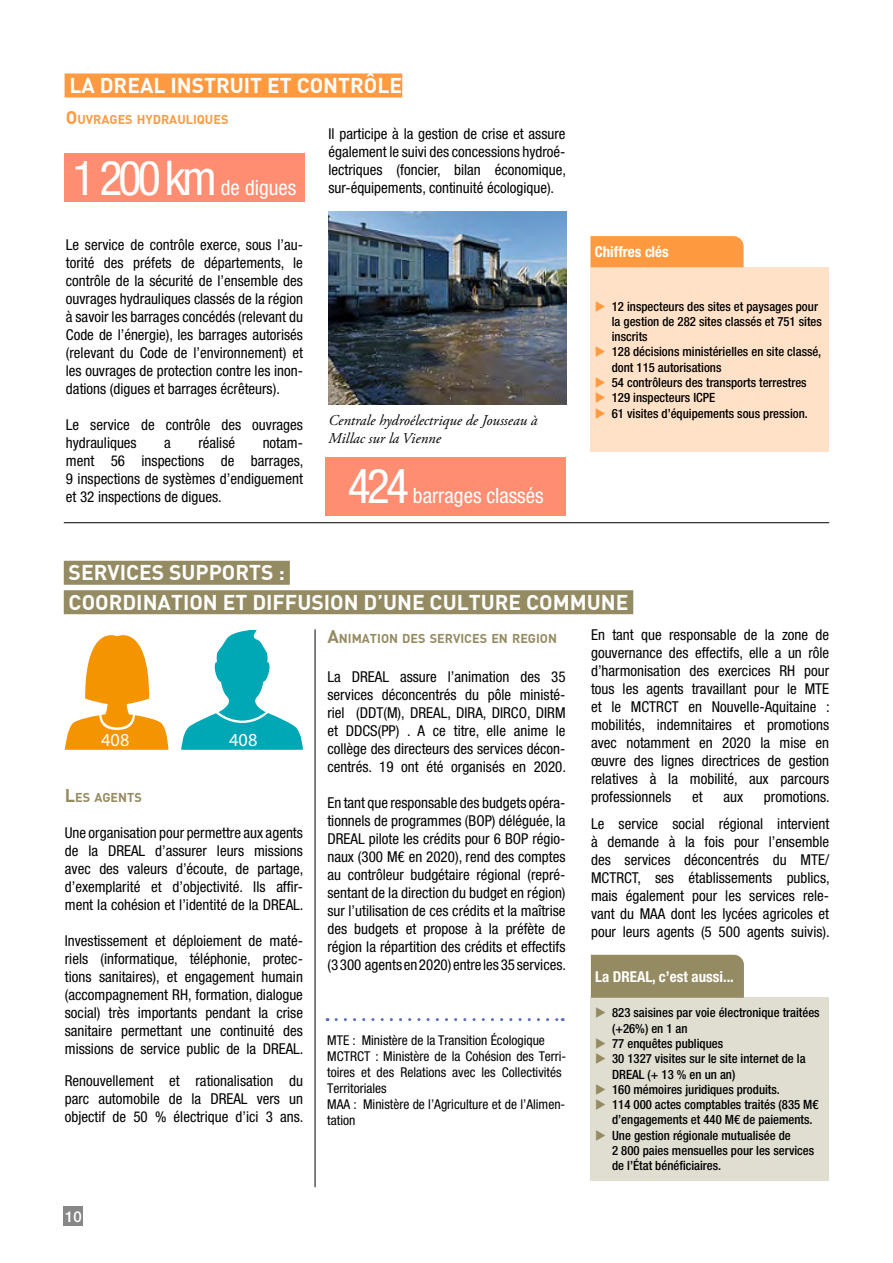
<style>
.page{position:relative;width:893px;height:1263px;background:#fff}
.page>*{position:absolute;margin:0;border:0;box-sizing:border-box;transform-origin:0 0}
.t1{font:condensed 48px "Helvetica Neue LT Std";letter-spacing:-.08em;color:#fff}
.t2{font:700 21px/29.4px "DIN";color:#fff}
.t3{font:condensed 21px "Helvetica Neue LT Std";color:#fff}
.t4{font:700 18.3px "Dax OT";color:#fff}
.t5{font:condensed 15px/18px "Helvetica Neue LT Std";color:#000;text-align:justify}
.t6{font:italic 15px/18px "Adobe Garamond Pro";color:#000}
.t7{font:700 condensed 15px "Helvetica Neue LT Std";color:#fff}
.t8{font:500 15px "Helvetica Neue LT Std";color:#fff}
.t9{font:condensed 13.5px/16px "Helvetica Neue LT Std";color:#000}
.t10{font:500 condensed 12.75px/15.3px "Helvetica Neue LT Std";color:#000}
.t11{font:700 12.6px "DIN";color:#958b62}
.t12{font:700 12.6px "DIN";color:#ff9a40}
.s1{font-size:18px}
</style>
<div class="page">
<div style="left:64px;top:1207px;width:19px;height:19px;background:#878787"></div>
<div style="left:64px;top:561px;width:226px;height:24px;background:#958b62"></div>
<div style="left:64px;top:590px;width:569px;height:24px;background:#958b62"></div>
<svg style="left:181px;top:630px;width:122px;height:119px"></svg>
<svg style="left:65px;top:635px;width:103px;height:114px"></svg>
<hr style="left:315px;top:629px;width:1px;height:558px;background:#000">
<hr style="left:64px;top:522px;width:765px;height:1px;background:#000">
<div style="left:65px;top:73px;width:337px;height:24px;background:#ff9a40"></div>
<div style="left:591px;top:998px;width:238px;height:183px;background:#e0ddd1"></div>
<div style="left:591px;top:955px;width:153px;height:43px;background:#958b62"></div>
<div style="left:590px;top:267px;width:239px;height:185px;background:#ffe1c8"></div>
<div style="left:590px;top:236px;width:154px;height:31px;background:#ff9a40"></div>
<div style="left:64px;top:153px;width:240px;height:48px;background:#ff8d71"></div>
<div style="left:326px;top:457px;width:240px;height:58px;background:#ff8d71"></div>
<svg style="left:336px;top:1018px;width:227px;height:3px"></svg>
<img style="left:328px;top:211px;width:239px;height:193px">
<h2 class="t2" style="left:69px;top:70px;width:334px">LA DREAL INSTRUIT ET CONTRÔLE</h2>
<p class="t12" style="left:66px;top:111px;width:164px"><span class="s1">O</span> UVRAGES HYDRAULIQUES</p>
<h1 class="t1" style="left:73px;top:150px;width:146px">1 200 km</h1>
<h2 class="t3" style="left:221px;top:175px;width:77px">de digues</h2>
<p class="t5" style="left:66px;top:236px;width:239px">Le service de contrôle exerce, sous l’au&shy;torité des préfets de départements, le contrôle de la sécurité de l’ensemble des ouvrages hydrauliques classés de la région à savoir les barrages concédés (relevant du Code de l’énergie), les barrages autorisés (relevant du Code de l’environnement) et les ouvrages de protection contre les inon&shy;dations (digues et barrages écrêteurs).</p>
<p class="t5" style="left:66px;top:416px;width:239px">Le service de contrôle des ouvrages hydrauliques</p>
<p class="t5" style="left:164px;top:434px;width:8px">a</p>
<p class="t5" style="left:198px;top:434px;width:38px">réalisé</p>
<p class="t5" style="left:66px;top:434px;width:239px;text-indent:197px">notam&shy;ment 56 inspections de barrages, 9 inspections de systèmes d’endiguement et 32 inspections de digues.</p>
<p class="t5" style="left:328px;top:125px;width:239px">Il participe à la gestion de crise et assure également le suivi des concessions hydroé&shy;lectriques (foncier, bilan économique, sur-équipements, continuité écologique).</p>
<p class="t6" style="left:329px;top:411px;width:211px">Centrale hydroélectrique de Jousseau à<br>Millac sur la Vienne</p>
<h1 class="t1" style="left:348px;top:458px;width:63px">424</h1>
<h2 class="t3" style="left:413px;top:484px;width:132px">barrages classés</h2>
<p class="t7" style="left:595px;top:243px;width:76px">Chiffres clés</p>
<p class="t10" style="left:612px;top:298px;width:212px">12 inspecteurs des sites et paysages pour la gestion de 282 sites classés et 751 sites inscrits<br>128 décisions ministérielles en site classé, dont 115 autorisations<br>54 contrôleurs des transports terrestres 129 inspecteurs ICPE<br>61 visites d’équipements sous pression.</p>
<h2 class="t2" style="left:69px;top:557px;width:561px">SERVICES SUPPORTS :<br>COORDINATION ET DIFFUSION D’UNE CULTURE COMMUNE</h2>
<p class="t4" style="left:101px;top:729px;width:30px">408</p>
<p class="t4" style="left:229px;top:729px;width:30px">408</p>
<p class="t11" style="left:65px;top:789px;width:79px"><span class="s1">L</span>ES AGENTS</p>
<p class="t5" style="left:65px;top:823px;width:240px">Une organisation pour permettre aux agents de la DREAL d’assurer leurs missions avec des valeurs d’écoute, de partage, d’exemplarité et d’objectivité. Ils affir&shy;ment la cohésion et l’identité de la DREAL.</p>
<p class="t5" style="left:65px;top:931px;width:240px">Investissement et déploiement de maté&shy;riels (informatique, téléphonie, protec&shy;tions sanitaires), et engagement humain (accompagnement RH, formation, dialogue social) très importants pendant la crise sanitaire permettant une continuité des missions de service public de la DREAL.</p>
<p class="t5" style="left:65px;top:1072px;width:240px">Renouvellement et rationalisation du parc automobile de la DREAL vers un objectif de 50 % électrique d’ici 3 ans.</p>
<p class="t11" style="left:327px;top:630px;width:231px"><span class="s1">A</span>NIMATION DES SERVICES EN REGION</p>
<p class="t5" style="left:327px;top:667px;width:240px">La DREAL assure l’animation des 35 services déconcentrés du pôle ministé&shy;riel (DDT(M), DREAL, DIRA, DIRCO, DIRM et DDCS(PP) . A ce titre, elle anime le collège des directeurs des services décon&shy;centrés. 19 ont été organisés en 2020.</p>
<p class="t5" style="left:327px;top:793px;width:240px">En tant que responsable des budgets opéra&shy;tionnels de programmes (BOP) déléguée, la DREAL pilote les crédits pour 6 BOP régio&shy;naux (300 M€ en 2020), rend des comptes au contrôleur budgétaire régional (repré&shy;sentant de la direction du budget en région) sur l’utilisation de ces crédits et la maîtrise des budgets et propose à la préfète de région la répartition des crédits et effectifs (3 300 agents en 2020) entre les 35 services.</p>
<p class="t9" style="left:327px;top:1032px;width:241px">MTE : Ministère de la Transition Écologique MCTRCT : Ministère de la Cohésion des Terri&shy;toires et des Relations avec les Collectivités Territoriales<br>MAA : Ministère de l’Agriculture et de l’Alimen&shy;tation</p>
<p class="t8" style="left:65px;top:1207px;width:18px">10</p>
<p class="t5" style="left:591px;top:626px;width:240px">En tant que responsable de la zone de gouvernance des effectifs, elle a un rôle d’harmonisation des exercices RH pour tous les agents travaillant pour le MTE et le MCTRCT en Nouvelle-Aquitaine : mobilités, indemnitaires et promotions avec notamment en 2020 la mise en œuvre des lignes directrices de gestion relatives à la mobilité, aux parcours professionnels</p>
<p class="t5" style="left:591px;top:783px;width:240px;line-height:26.5px;text-align:right">promotions.<br>Le service social régional intervient</p>
<p class="t5" style="left:591px;top:832px;width:240px">à demande à la fois pour l’ensemble des services déconcentrés du MTE/ MCTRCT, ses établissements publics, mais également pour les services rele&shy;vant du MAA dont les lycées agricoles et pour leurs agents (5 500 agents suivis).</p>
<p class="t5" style="left:692px;top:788px;width:12px">et</p>
<p class="t5" style="left:723px;top:788px;width:21px">aux</p>
<p class="t7" style="left:595px;top:967px;width:140px">La DREAL, c’est aussi...</p>
<p class="t10" style="left:612px;top:1005px;width:209px">823 saisines par voie électronique traitées (+26%) en 1 an<br>77 enquêtes publiques<br>30 1327 visites sur le site internet de la<br>DREAL (+ 13 % en un an)<br>160 mémoires juridiques produits.<br>114 000 actes comptables traités (835 M€ d’engagements et 440 M€ de paiements.<br>Une gestion régionale mutualisée de<br>2 800 paies mensuelles pour les services de l’État bénéficiaires.</p>
</div>
